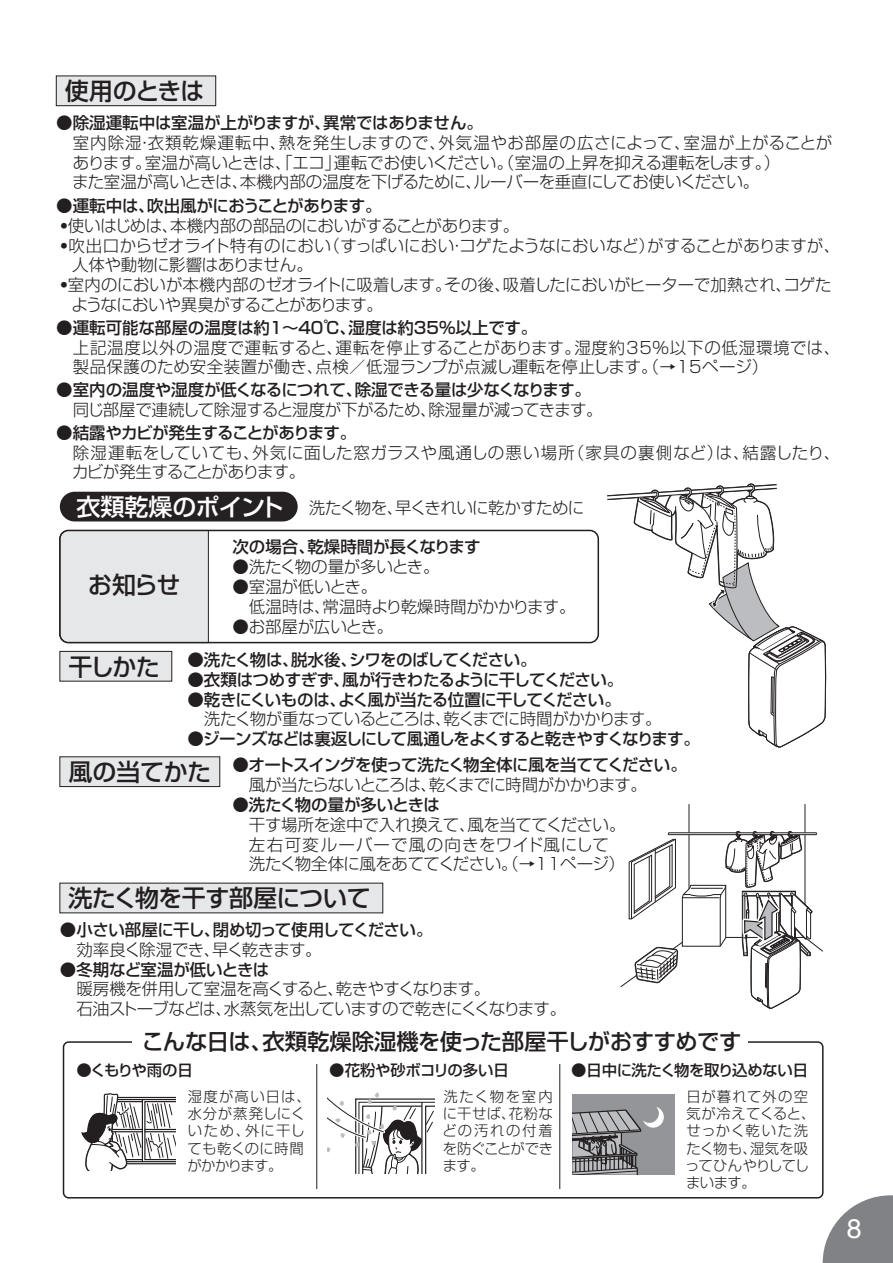
<style>
.page{position:relative;width:893px;height:1263px;background:#fff}
.page>*{position:absolute;margin:0;border:0;box-sizing:border-box;transform-origin:0 0}
.t1{font:27px "Helvetica";color:#fff}
.t2{font:500 24px "Shin Go Pro";letter-spacing:-.03em;color:#231f20}
.t3{font:500 24px "Shin Go Pro";letter-spacing:-.01em;color:#fff}
.t4{font:500 22.35px "Shin Go Pro";letter-spacing:-.02em;color:#231f20}
.t5{font:300 16.5px/19.8px "Shin Go Pro";letter-spacing:-.02em;color:#231f20;text-align:center}
.t6{font:500 16.5px "Shin Go Pro";letter-spacing:-.03em;color:#231f20}
.t7{font:300 16.5px/19.8px "Shin Go Pro";letter-spacing:-.05em;color:#231f20}
.t8{font:300 16.5px/19.8px "Shin Go Pro";letter-spacing:.025em;color:#231f20}
.t9{font:500 16.5px/26.2px "Shin Go Pro";letter-spacing:-.055em;color:#231f20}
.t10{font:300 16.5px/19.8px "Shin Go Pro";letter-spacing:.01em;color:#231f20}
.t11{font:300 16.5px "Shin Go Pro";letter-spacing:-.055em;color:#231f20}
.t12{font:500 16.5px "Shin Go Pro";letter-spacing:-.01em;color:#231f20}
.t13{font:300 16.5px "Shin Go Pro";letter-spacing:.04em;color:#231f20}
.t14{font:500 16.5px "Shin Go Pro";color:#231f20}
.t15{font:500 16.5px "Shin Go Pro";letter-spacing:-.05em;color:#231f20}
.t16{font:500 15.45px "Shin Go Pro";letter-spacing:-.025em;color:#231f20}
.t17{font:500 15.45px "Shin Go Pro";letter-spacing:-.065em;color:#231f20}
.t18{font:300 14.4px/17.2px "Shin Go Pro";letter-spacing:.03em;color:#231f20}
.s1{font-weight:900}
.s2{font-size:24px}
</style>
<div class="page">
<div style="left:56px;top:76px;width:160px;height:30px;background:#e6e7e9"></div>
<div style="left:56px;top:76px;width:160px;height:30px;border:1px solid #231f20"></div>
<svg style="left:823px;top:1195px;width:70px;height:68px"></svg>
<div style="left:60px;top:651px;width:112px;height:30px;background:#e6e7e9"></div>
<div style="left:59px;top:651px;width:113px;height:30px;border:1px solid #231f20"></div>
<div style="left:60px;top:757px;width:160px;height:29px;background:#e6e7e9"></div>
<div style="left:59px;top:756px;width:161px;height:31px;border:1px solid #231f20"></div>
<div style="left:60px;top:883px;width:323px;height:30px;background:#e6e7e9"></div>
<div style="left:63px;top:1041px;width:760px;height:157px;border:2px solid #231f20;border-radius:5px"></div>
<hr style="left:316px;top:1064px;width:1px;height:125px;background:#231f20">
<hr style="left:559px;top:1064px;width:1px;height:125px;background:#231f20">
<div style="left:60px;top:492px;width:238px;height:29px;background:#252122;border-radius:15px"></div>
<div style="left:59px;top:530px;width:150px;height:113px;background:#e6e7e9"></div>
<div style="left:59px;top:530px;width:540px;height:113px;border:2px solid #231f20;border-radius:9px"></div>
<svg style="left:327px;top:1092px;width:108px;height:82px"></svg>
<svg style="left:81px;top:1093px;width:94px;height:77px"></svg>
<div style="left:573px;top:1094px;width:102px;height:80px;background:#939598"></div>
<svg style="left:573px;top:1107px;width:91px;height:67px"></svg>
<div style="left:132px;top:1036px;width:615px;height:16px;background:#fff"></div>
<svg style="left:607px;top:483px;width:219px;height:265px"></svg>
<svg style="left:620px;top:804px;width:203px;height:205px"></svg>
<h2 class="t2" style="left:65px;top:71px;width:141px">使用のときは</h2>
<p class="t12" style="left:56px;top:109px;width:428px">●除湿運転中は室温が上がりますが、異常ではありません。</p>
<p class="t13" style="left:73px;top:129px;width:761px">室内除湿・衣類乾燥運転中、熱を発生しますので、外気温やお部屋の広さによって、室温が上がることが</p>
<p class="t5" style="left:73px;top:150px;width:709px">あります。室温が高いときは、「エコ」運転でお使いください。（室温の上昇を抑える運転をします。）</p>
<p class="t5" style="left:56px;top:170px;width:705px">　また室温が高いときは、本機内部の温度を下げるために、ルーバーを垂直にしてお使いください。</p>
<p class="t6" style="left:56px;top:192px;width:327px">●運転中は、吹出風がにおうことがあります。</p>
<p class="t5" style="left:56px;top:214px;width:465px"><span class="s1">・</span>使いはじめは、本機内部の部品のにおいがすることがあります。</p>
<p class="t5" style="left:56px;top:233px;width:786px"><span class="s1">・</span>吹出口からゼオライト特有のにおい（すっぱいにおい・コゲたようなにおいなど）がすることがありますが、</p>
<p class="t5" style="left:72px;top:253px;width:242px">人体や動物に影響はありません。</p>
<p class="t5" style="left:56px;top:273px;width:777px"><span class="s1">・</span>室内のにおいが本機内部のゼオライトに吸着します。その後、吸着したにおいがヒーターで加熱され、コゲた</p>
<p class="t7" style="left:71px;top:293px;width:313px">ようなにおいや異臭がすることがあります。</p>
<p class="t14" style="left:56px;top:314px;width:483px">●運転可能な部屋の温度は約１～40℃、湿度は約35％以上です。</p>
<p class="t8" style="left:73px;top:335px;width:769px">上記温度以外の温度で運転すると、運転を停止することがあります。湿度約35％以下の低湿環境では、製品保護のため安全装置が働き、点検／低湿ランプが点滅し運転を停止します。（→15ページ）</p>
<p class="t6" style="left:56px;top:376px;width:536px">●室内の温度や湿度が低くなるにつれて、除湿できる量は少なくなります。</p>
<p class="t5" style="left:56px;top:398px;width:548px">　同じ部屋で連続して除湿すると湿度が下がるため、除湿量が減ってきます。</p>
<p class="t6" style="left:56px;top:419px;width:302px">●結露やカビが発生することがあります。</p>
<p class="t10" style="left:72px;top:440px;width:770px">除湿運転をしていても、外気に面した窓ガラスや風通しの悪い場所（家具の裏側など）は、結露したり、カビが発生することがあります。</p>
<h2 class="t3" style="left:76px;top:487px;width:209px">衣類乾燥のポイント</h2>
<p class="t5" style="left:309px;top:496px;width:277px">洗たく物を、早くきれいに乾かすために</p>
<h2 class="t2" style="left:88px;top:565px;width:94px">お知らせ</h2>
<p class="t12" style="left:232px;top:534px;width:250px">次の場合、乾燥時間が長くなります</p>
<p class="t5" style="left:232px;top:555px;width:209px">●洗たく物の量が多いとき。</p>
<p class="t5" style="left:249px;top:575px;width:328px;text-align:left;text-indent:-16px">●室温が低いとき。<br>低温時は、常温時より乾燥時間がかかります。</p>
<p class="t5" style="left:232px;top:614px;width:163px">●お部屋が広いとき。</p>
<p class="t15" style="left:68px;top:646px;width:470px"><span class="s2">干しかた</span> ●洗たく物は、脱水後、シワをのばしてください。</p>
<p class="t6" style="left:187px;top:666px;width:438px">●衣類はつめすぎず、風が行きわたるように干してください。</p>
<p class="t6" style="left:187px;top:686px;width:435px">●乾きにくいものは、よく風が当たる位置に干してください。</p>
<p class="t11" style="left:187px;top:705px;width:476px">　洗たく物が重なっているところは、乾くまでに時間がかかります。</p>
<p class="t9" style="left:68px;top:724px;width:633px;text-indent:119px">●ジーンズなどは裏返しにして風通しをよくすると乾きやすくなります。<span class="s2">風の当てかた</span> ●オートスイングを使って洗たく物全体に風を当ててください。</p>
<p class="t11" style="left:232px;top:771px;width:416px">　風が当たらないところは、乾くまでに時間がかかります。</p>
<p class="t6" style="left:232px;top:791px;width:209px">●洗たく物の量が多いときは</p>
<p class="t5" style="left:232px;top:812px;width:395px">　干す場所を途中で入れ換えて、風を当ててください。左右可変ルーバーで風の向きをワイド風にして<br>　洗たく物全体に風をあててください。（→11ページ）</p>
<h2 class="t2" style="left:68px;top:878px;width:304px">洗たく物を干す部屋について</h2>
<p class="t6" style="left:60px;top:916px;width:374px">●小さい部屋に干し、閉め切って使用してください。</p>
<p class="t7" style="left:60px;top:937px;width:263px">　効率良く除湿でき、早く乾きます。</p>
<p class="t12" style="left:60px;top:956px;width:211px">●冬期など室温が低いときは</p>
<p class="t7" style="left:60px;top:977px;width:508px">　暖房機を併用して室温を高くすると、乾きやすくなります。<br>　石油ストーブなどは、水蒸気を出していますので乾きにくくなります。</p>
<h3 class="t4" style="left:142px;top:1023px;width:601px">こんな日は、衣類乾燥除湿機を使った部屋干しがおすすめです</h3>
<p class="t17" style="left:77px;top:1057px;width:118px">●くもりや雨の日</p>
<p class="t16" style="left:329px;top:1057px;width:181px">●花粉や砂ボコリの多い日</p>
<p class="t16" style="left:571px;top:1057px;width:238px">●日中に洗たく物を取り込めない日</p>
<p class="t18" style="left:187px;top:1086px;width:125px">湿度が高い日は、水分が蒸発しにくいため、外に干しても乾くのに時間がかかります。</p>
<p class="t18" style="left:685px;top:1086px;width:132px">日が暮れて外の空気が冷えてくると、せっかく乾いた洗たく物も、湿気を吸ってひんやりしてしまいます。</p>
<p class="t18" style="left:443px;top:1086px;width:112px;text-align:justify">洗たく物を室内に干せば、花粉などの汚れの付着を防ぐことができます。</p>
<h1 class="t1" style="left:847px;top:1210px;width:17px">8</h1>
</div>
